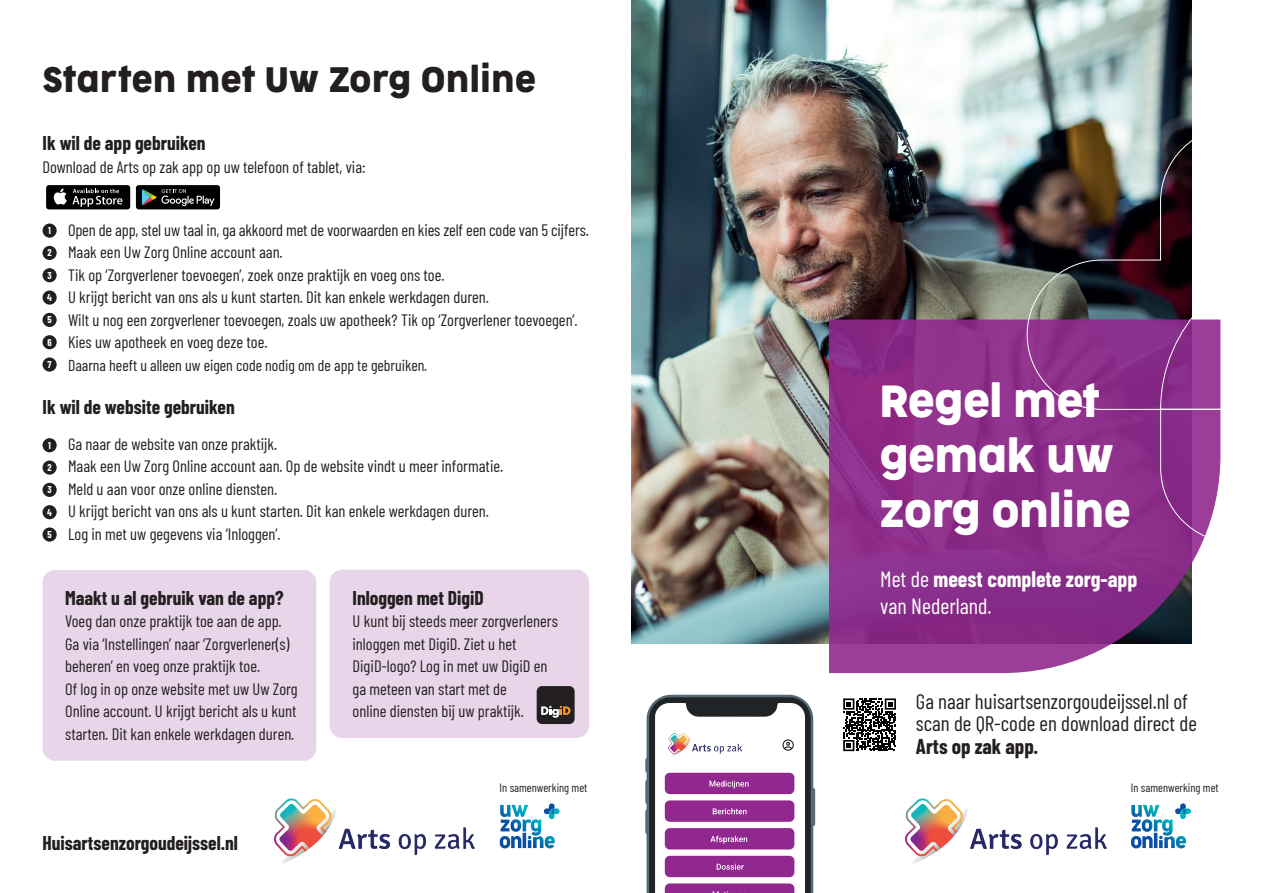
<style>
.page{position:relative;width:1263px;height:893px;background:#fff}
.page>*{position:absolute;margin:0;border:0;box-sizing:border-box;transform-origin:0 0}
.t1{font:42px/55.2px "Cocogoose Pro Narrow";color:#fff}
.t2{font:33px "Cocogoose Pro Narrow";letter-spacing:.02em;color:#231f20}
.t3{font:700 22.05px/26.2px "Barlow Condensed";color:#fff}
.t4{font:21px/22.5px "Barlow Condensed";color:#231f20}
.t5{font:700 21px "Barlow Condensed";color:#231f20}
.t6{font:700 19.5px "Barlow Condensed";color:#231f20}
.t7{font:16.5px/22.5px "Barlow Condensed";color:#231f20}
.t8{font:15.75px "Barlow Condensed";color:#231f20}
.t9{font:12px "Barlow Condensed";color:#231f20}
.t10{font:700 9.75px "Barlow Condensed";color:#fff}
.s1{font-weight:400}
</style>
<div class="page">
<img style="left:631px;top:0;width:560px;height:643px">
<svg style="left:829px;top:320px;width:373px;height:353px;background:#8f378d"></svg>
<svg style="left:645px;top:809px;width:5px;height:25px"></svg>
<svg style="left:645px;top:780px;width:5px;height:24px"></svg>
<svg style="left:645px;top:758px;width:5px;height:15px"></svg>
<div style="left:810px;top:788px;width:5px;height:38px;background:#566974;border-radius:3px"></div>
<svg style="left:646px;top:695px;width:167px;height:198px"></svg>
<svg style="left:1160px;top:410px;width:61px;height:133px;background:#9a4499"></svg>
<img style="left:1026px;top:126px;width:195px;height:284px">
<div style="left:43px;top:224px;width:14px;height:14px;background:#231f20;border-radius:50%"></div>
<div style="left:43px;top:246px;width:14px;height:14px;background:#231f20;border-radius:50%"></div>
<div style="left:43px;top:268px;width:14px;height:14px;background:#231f20;border-radius:50%"></div>
<div style="left:43px;top:290px;width:14px;height:15px;background:#231f20;border-radius:50%"></div>
<div style="left:43px;top:313px;width:14px;height:14px;background:#231f20;border-radius:50%"></div>
<div style="left:43px;top:335px;width:14px;height:14px;background:#231f20;border-radius:50%"></div>
<div style="left:43px;top:357px;width:14px;height:15px;background:#231f20;border-radius:50%"></div>
<div style="left:43px;top:438px;width:14px;height:14px;background:#231f20;border-radius:50%"></div>
<div style="left:43px;top:460px;width:14px;height:15px;background:#231f20;border-radius:50%"></div>
<div style="left:43px;top:483px;width:14px;height:14px;background:#231f20;border-radius:50%"></div>
<div style="left:43px;top:505px;width:14px;height:14px;background:#231f20;border-radius:50%"></div>
<div style="left:43px;top:527px;width:14px;height:15px;background:#231f20;border-radius:50%"></div>
<div style="left:136px;top:185px;width:84px;height:24px;background:#000001;border-radius:3px"></div>
<svg style="left:142px;top:189px;width:72px;height:17px"></svg>
<div style="left:46px;top:185px;width:84px;height:24px;background:#000001;border-radius:3px"></div>
<svg style="left:53px;top:188px;width:69px;height:19px"></svg>
<div style="left:43px;top:570px;width:273px;height:191px;background:#e9d5e9;border-radius:13px"></div>
<div style="left:330px;top:570px;width:259px;height:168px;background:#e9d5e9;border-radius:13px"></div>
<div style="left:537px;top:686px;width:38px;height:38px;background:#231f20;border-radius:5px"></div>
<svg style="left:541px;top:706px;width:29px;height:12px"></svg>
<svg style="left:843px;top:698px;width:53px;height:53px"></svg>
<svg style="left:1131px;top:803px;width:60px;height:45px"></svg>
<svg style="left:500px;top:803px;width:60px;height:45px"></svg>
<img style="left:666px;top:733px;width:75px;height:24px">
<img style="left:274px;top:798px;width:201px;height:65px">
<img style="left:905px;top:798px;width:201px;height:65px">
<h2 class="t2" style="left:43px;top:53px;width:495px">Starten met Uw Zorg Online</h2>
<p class="t6" style="left:43px;top:129px;width:165px">Ik wil de app gebruiken</p>
<p class="t7" style="left:43px;top:154px;width:325px">Download de Arts op zak app op uw telefoon of tablet, via:</p>
<p class="t7" style="left:68px;top:217px;width:522px">Open de app, stel uw taal in, ga akkoord met de voorwaarden en kies zelf een code van 5 cijfers.<br>Maak een Uw Zorg Online account aan.<br>Tik op ‘Zorgverlener toevoegen’, zoek onze praktijk en voeg ons toe.<br>U krijgt bericht van ons als u kunt starten. Dit kan enkele werkdagen duren.<br>Wilt u nog een zorgverlener toevoegen, zoals uw apotheek? Tik op ‘Zorgverlener toevoegen’.<br>Kies uw apotheek en voeg deze toe.</p>
<p class="t8" style="left:68px;top:354px;width:361px">Daarna heeft u alleen uw eigen code nodig om de app te gebruiken.</p>
<p class="t6" style="left:43px;top:393px;width:194px">Ik wil de website gebruiken</p>
<p class="t7" style="left:68px;top:431px;width:437px">Ga naar de website van onze praktijk.<br>Maak een Uw Zorg Online account aan. Op de website vindt u meer informatie.<br>Meld u aan voor onze online diensten.<br>U krijgt bericht van ons als u kunt starten. Dit kan enkele werkdagen duren.<br>Log in met uw gegevens via ‘Inloggen’.</p>
<p class="t10" style="left:48px;top:224px;width:4px">1</p>
<p class="t10" style="left:47px;top:246px;width:6px">2</p>
<p class="t10" style="left:47px;top:268px;width:6px">3</p>
<p class="t10" style="left:47px;top:291px;width:6px">4</p>
<p class="t10" style="left:47px;top:313px;width:6px">5</p>
<p class="t10" style="left:47px;top:335px;width:6px">6</p>
<p class="t10" style="left:48px;top:358px;width:5px">7</p>
<p class="t10" style="left:48px;top:438px;width:4px">1</p>
<p class="t10" style="left:47px;top:461px;width:6px">2</p>
<p class="t10" style="left:47px;top:483px;width:6px">3</p>
<p class="t10" style="left:47px;top:505px;width:6px">4</p>
<p class="t10" style="left:47px;top:527px;width:6px">5</p>
<p class="t6" style="left:65px;top:584px;width:220px">Maakt u al gebruik van de app?</p>
<p class="t7" style="left:65px;top:609px;width:234px">Voeg dan onze praktijk toe aan de app.<br>Ga via ‘Instellingen’ naar ‘Zorgverlener(s) beheren’ en voeg onze praktijk toe.<br>Of log in op onze website met uw Uw Zorg Online account. U krijgt bericht als u kunt starten. Dit kan enkele werkdagen duren.</p>
<p class="t6" style="left:353px;top:584px;width:133px">Inloggen met DigiD</p>
<p class="t7" style="left:353px;top:609px;width:207px">U kunt bij steeds meer zorgverleners inloggen met DigiD. Ziet u het<br>DigiD-logo? Log in met uw DigiD en ga meteen van start met de<br>online diensten bij uw praktijk.</p>
<h1 class="t1" style="left:880px;top:374px;width:252px">Regel met gemak uw zorg online</h1>
<h3 class="t3" style="left:880px;top:565px;width:259px"><span class="s1">Met de</span> meest complete zorg-app <span class="s1">van Nederland.</span></h3>
<p class="t4" style="left:916px;top:688px;width:282px">Ga naar huisartsenzorgoudeijssel.nl of scan de QR-code en download direct de</p>
<p class="t5" style="left:916px;top:731px;width:124px">Arts op zak app.</p>
<p class="t6" style="left:43px;top:829px;width:197px">Huisartsenzorgoudeijssel.nl</p>
<p class="t9" style="left:500px;top:779px;width:89px">In samenwerking met</p>
<p class="t9" style="left:1131px;top:779px;width:89px">In samenwerking met</p>
</div>
